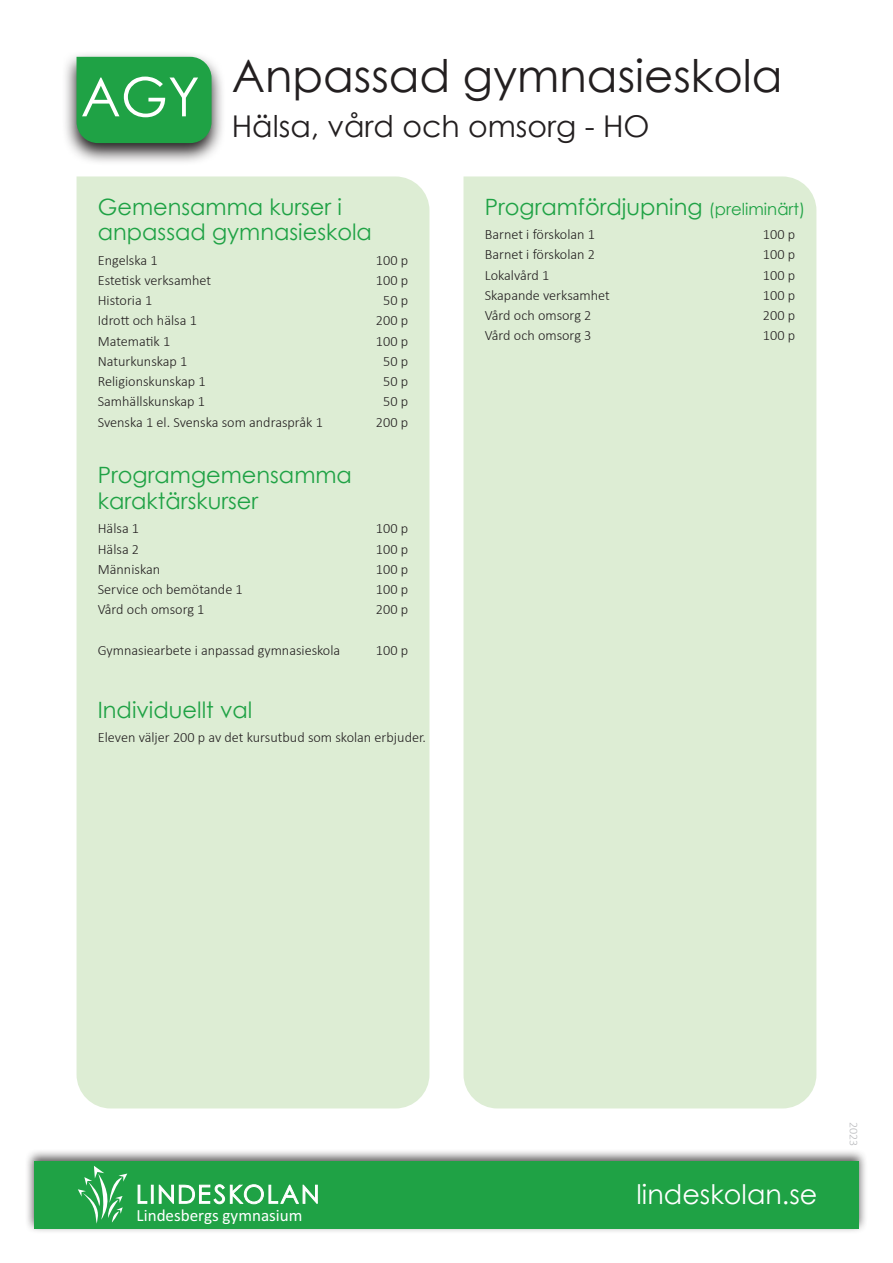
<style>
.page{position:relative;width:893px;height:1263px;background:#fff}
.page>*{position:absolute;margin:0;border:0;box-sizing:border-box;transform-origin:0 0}
.t1{font:54px "Century Gothic";color:#fff}
.t2{font:45px "Century Gothic";color:#231f20}
.t3{font:30px "Century Gothic";color:#231f20}
.t4{font:27px "Century Gothic";color:#fff}
.t5{font:22.5px/25.5px "Century Gothic";color:#1fa245}
.t6{font:17.1px "Calibri";color:#fff}
.t7{font:300 14.25px "Calibri";color:#231f20}
.t8{font:300 12px "Calibri";color:#b8b9bc}
.s1{font-size:16.5px}
</style>
<div class="page">
<div style="left:77px;top:176px;width:352px;height:932px;background:#ddedd4"></div>
<div style="left:463px;top:176px;width:353px;height:932px;background:#ddedd4"></div>
<div style="left:25px;top:1148px;width:843px;height:86px;background:#231f20;opacity:.75"></div>
<div style="left:34px;top:1162px;width:825px;height:67px;background:#1fa245"></div>
<svg style="left:78px;top:1166px;width:49px;height:58px"></svg>
<svg style="left:137px;top:1184px;width:11px;height:20px"></svg>
<div style="left:151px;top:1185px;width:3px;height:19px;background:#fff;border:1px solid #fff"></div>
<svg style="left:158px;top:1184px;width:160px;height:20px"></svg>
<svg style="left:65px;top:54px;width:157px;height:108px"></svg>
<div style="left:77px;top:57px;width:135px;height:86px;background:#1fa245"></div>
<h1 class="t1" style="left:81px;top:59px;width:121px">AGY</h1>
<h2 class="t2" style="left:232px;top:44px;width:552px">Anpassad gymnasieskola</h2>
<h3 class="t3" style="left:232px;top:105px;width:419px">Hälsa, vård och omsorg - HO</h3>
<h3 class="t5" style="left:98px;top:193px;width:276px">Gemensamma kurser i anpassad gymnasieskola</h3>
<p class="t7" style="left:98px;top:251px;width:61px">Engelska 1</p>
<p class="t7" style="left:376px;top:251px;width:34px">100 p</p>
<p class="t7" style="left:98px;top:271px;width:115px">Estetisk verksamhet</p>
<p class="t7" style="left:376px;top:271px;width:34px">100 p</p>
<p class="t7" style="left:98px;top:292px;width:56px">Historia 1</p>
<p class="t7" style="left:383px;top:292px;width:27px">50 p</p>
<p class="t7" style="left:98px;top:312px;width:101px">Idrott och hälsa 1</p>
<p class="t7" style="left:376px;top:312px;width:34px">200 p</p>
<p class="t7" style="left:98px;top:332px;width:74px">Matematik 1</p>
<p class="t7" style="left:376px;top:332px;width:34px">100 p</p>
<p class="t7" style="left:98px;top:352px;width:91px">Naturkunskap 1</p>
<p class="t7" style="left:383px;top:352px;width:27px">50 p</p>
<p class="t7" style="left:98px;top:373px;width:109px">Religionskunskap 1</p>
<p class="t7" style="left:383px;top:373px;width:27px">50 p</p>
<p class="t7" style="left:98px;top:393px;width:109px">Samhällskunskap 1</p>
<p class="t7" style="left:383px;top:393px;width:27px">50 p</p>
<p class="t7" style="left:98px;top:413px;width:227px">Svenska 1 el. Svenska som andraspråk 1</p>
<p class="t7" style="left:376px;top:413px;width:34px">200 p</p>
<h3 class="t5" style="left:98px;top:462px;width:256px">Programgemensamma karaktärskurser</h3>
<p class="t7" style="left:98px;top:520px;width:43px">Hälsa 1</p>
<p class="t7" style="left:376px;top:520px;width:34px">100 p</p>
<p class="t7" style="left:98px;top:540px;width:43px">Hälsa 2</p>
<p class="t7" style="left:376px;top:540px;width:34px">100 p</p>
<p class="t7" style="left:98px;top:560px;width:64px">Människan</p>
<p class="t7" style="left:376px;top:560px;width:34px">100 p</p>
<p class="t7" style="left:98px;top:580px;width:147px">Service och bemötande 1</p>
<p class="t7" style="left:376px;top:580px;width:34px">100 p</p>
<p class="t7" style="left:98px;top:601px;width:108px">Vård och omsorg 1</p>
<p class="t7" style="left:376px;top:601px;width:34px">200 p</p>
<p class="t7" style="left:98px;top:641px;width:244px">Gymnasiearbete i anpassad gymnasieskola</p>
<p class="t7" style="left:376px;top:641px;width:34px">100 p</p>
<h3 class="t5" style="left:98px;top:696px;width:156px">Individuellt val</h3>
<p class="t7" style="left:98px;top:728px;width:330px">Eleven väljer 200 p av det kursutbud som skolan erbjuder.</p>
<h3 class="t5" style="left:485px;top:193px;width:322px">Programfördjupning <span class="s1">(preliminärt)</span></h3>
<p class="t7" style="left:485px;top:226px;width:112px">Barnet i förskolan 1</p>
<p class="t7" style="left:763px;top:226px;width:34px">100 p</p>
<p class="t7" style="left:485px;top:246px;width:112px">Barnet i förskolan 2</p>
<p class="t7" style="left:763px;top:246px;width:34px">100 p</p>
<p class="t7" style="left:485px;top:266px;width:66px">Lokalvård 1</p>
<p class="t7" style="left:763px;top:266px;width:34px">100 p</p>
<p class="t7" style="left:485px;top:286px;width:127px">Skapande verksamhet</p>
<p class="t7" style="left:763px;top:286px;width:34px">100 p</p>
<p class="t7" style="left:485px;top:307px;width:108px">Vård och omsorg 2</p>
<p class="t7" style="left:763px;top:307px;width:34px">200 p</p>
<p class="t7" style="left:485px;top:327px;width:108px">Vård och omsorg 3</p>
<p class="t7" style="left:763px;top:327px;width:34px">100 p</p>
<p class="t6" style="left:137px;top:1203px;width:167px">Lindesbergs gymnasium</p>
<h3 class="t4" style="left:637px;top:1175px;width:182px">lindeskolan.se</h3>
<p class="t8" style="left:861px;top:1122px;width:26px;rotate:90deg">2023</p>
</div>
